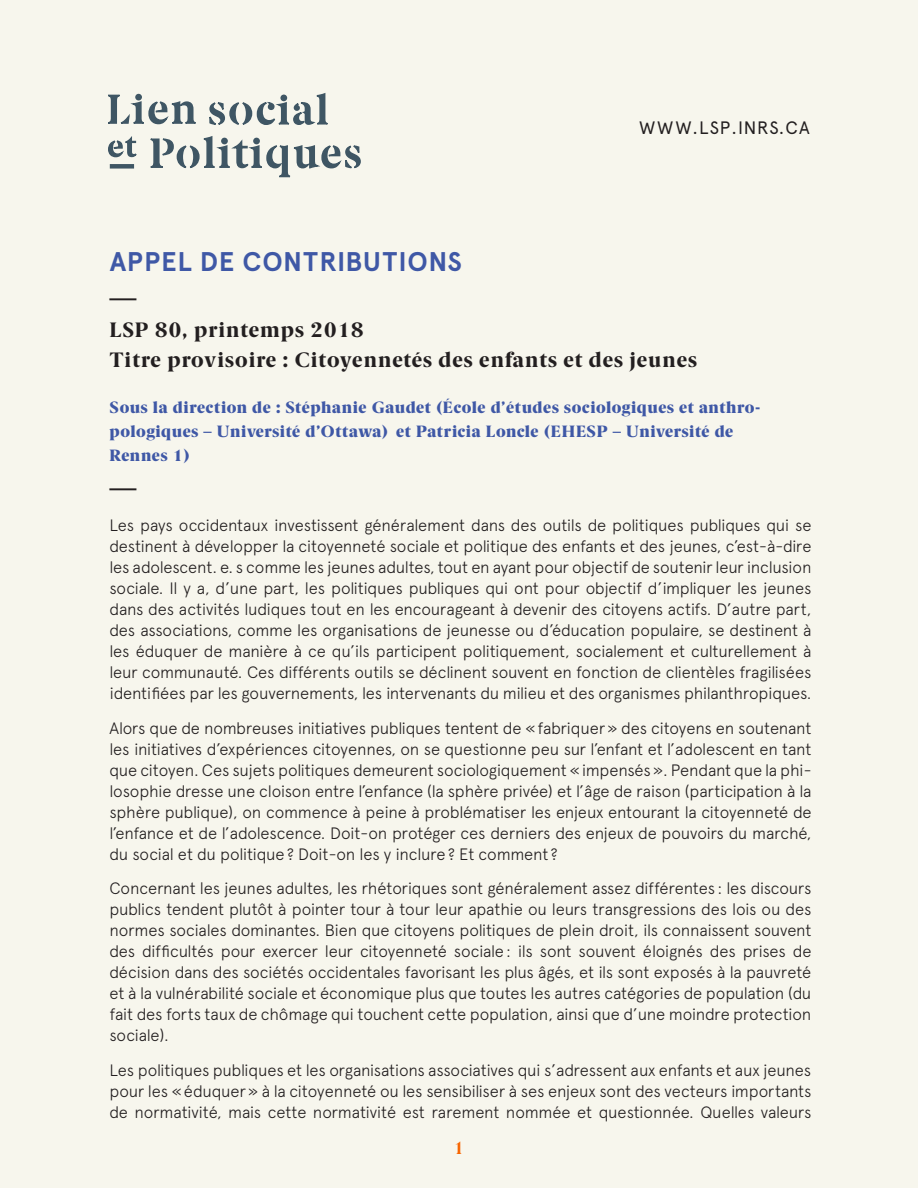
<style>
.page{position:relative;width:918px;height:1188px;background:#f7f6ed}
.page>*{position:absolute;margin:0;border:0;box-sizing:border-box;transform-origin:0 0}
.t1{font:700 27px "Apercu";letter-spacing:.025em;color:#3f58a6}
.t2{font:700 27px "Berlingske Serif St";color:#231f20}
.t3{font:800 21px "Berlingske Serif";letter-spacing:.05em;color:#231f20}
.t4{font:18px "Apercu";letter-spacing:.055em;color:#231f20}
.t5{font:700 18px "Berlingske Serif St";color:#f76500}
.t6{font:300 16.5px/21px "Apercu";letter-spacing:-.015em;color:#231f20;text-align:justify}
.t7{font:900 16.5px/24px "Berlingske Serif";letter-spacing:.035em;color:#3f58a6}
</style>
<div class="page">
<svg style="left:108px;top:93px;width:220px;height:32px"></svg>
<svg style="left:108px;top:136px;width:253px;height:42px"></svg>
<div style="left:110px;top:164px;width:24px;height:5px;background:#3f5664"></div>
<p class="t4" style="left:639px;top:117px;width:172px">WWW.LSP.INRS.CA</p>
<p class="t1" style="left:110px;top:245px;width:354px">APPEL DE CONTRIBUTIONS</p>
<p class="t2" style="left:110px;top:279px;width:29px">—</p>
<p class="t3" style="left:110px;top:315px;width:256px">LSP 80, printemps 2018</p>
<p class="t3" style="left:110px;top:345px;width:589px">Titre provisoire : Citoyennetés des enfants et des jeunes</p>
<p class="t7" style="left:110px;top:394px;width:652px">Sous la direction de : Stéphanie Gaudet (École d’études sociologiques et anthro&shy;pologiques – Université d’Ottawa) et Patricia Loncle (EHESP – Université de<br>Rennes 1)</p>
<p class="t2" style="left:110px;top:468px;width:29px">—</p>
<p class="t6" style="left:110px;top:515px;width:704px">Les pays occidentaux investissent généralement dans des outils de politiques publiques qui se destinent à développer la citoyenneté sociale et politique des enfants et des jeunes, c’est-à-dire les adolescent. e. s comme les jeunes adultes, tout en ayant pour objectif de soutenir leur inclusion sociale. Il y a, d’une part, les politiques publiques qui ont pour objectif d’impliquer les jeunes dans des activités ludiques tout en les encourageant à devenir des citoyens actifs. D’autre part, des associations, comme les organisations de jeunesse ou d’éducation populaire, se destinent à les éduquer de manière à ce qu’ils participent politiquement, socialement et culturellement à leur communauté. Ces différents outils se déclinent souvent en fonction de clientèles fragilisées identifiées par les gouvernements, les intervenants du milieu et des organismes philanthropiques.</p>
<p class="t6" style="left:110px;top:717px;width:704px">Alors que de nombreuses initiatives publiques tentent de «fabriquer» des citoyens en soutenant les initiatives d’expériences citoyennes, on se questionne peu sur l’enfant et l’adolescent en tant que citoyen. Ces sujets politiques demeurent sociologiquement «impensés». Pendant que la phi&shy;losophie dresse une cloison entre l’enfance (la sphère privée) et l’âge de raison (participation à la sphère publique), on commence à peine à problématiser les enjeux entourant la citoyenneté de l’enfance et de l’adolescence. Doit-on protéger ces derniers des enjeux de pouvoirs du marché, du social et du politique? Doit-on les y inclure? Et comment ?</p>
<p class="t6" style="left:110px;top:878px;width:704px">Concernant les jeunes adultes, les rhétoriques sont généralement assez différentes : les discours publics tendent plutôt à pointer tour à tour leur apathie ou leurs transgressions des lois ou des normes sociales dominantes. Bien que citoyens politiques de plein droit, ils connaissent souvent des difficultés pour exercer leur citoyenneté sociale: ils sont souvent éloignés des prises de décision dans des sociétés occidentales favorisant les plus âgés, et ils sont exposés à la pauvreté et à la vulnérabilité sociale et économique plus que toutes les autres catégories de population (du fait des forts taux de chômage qui touchent cette population, ainsi que d’une moindre protection sociale).</p>
<p class="t6" style="left:110px;top:1059px;width:704px">Les politiques publiques et les organisations associatives qui s’adressent aux enfants et aux jeunes pour les «éduquer» à la citoyenneté ou les sensibiliser à ses enjeux sont des vecteurs importants de normativité, mais cette normativité est rarement nommée et questionnée. Quelles valeurs</p>
<p class="t5" style="left:454px;top:1135px;width:12px">1</p>
</div>
